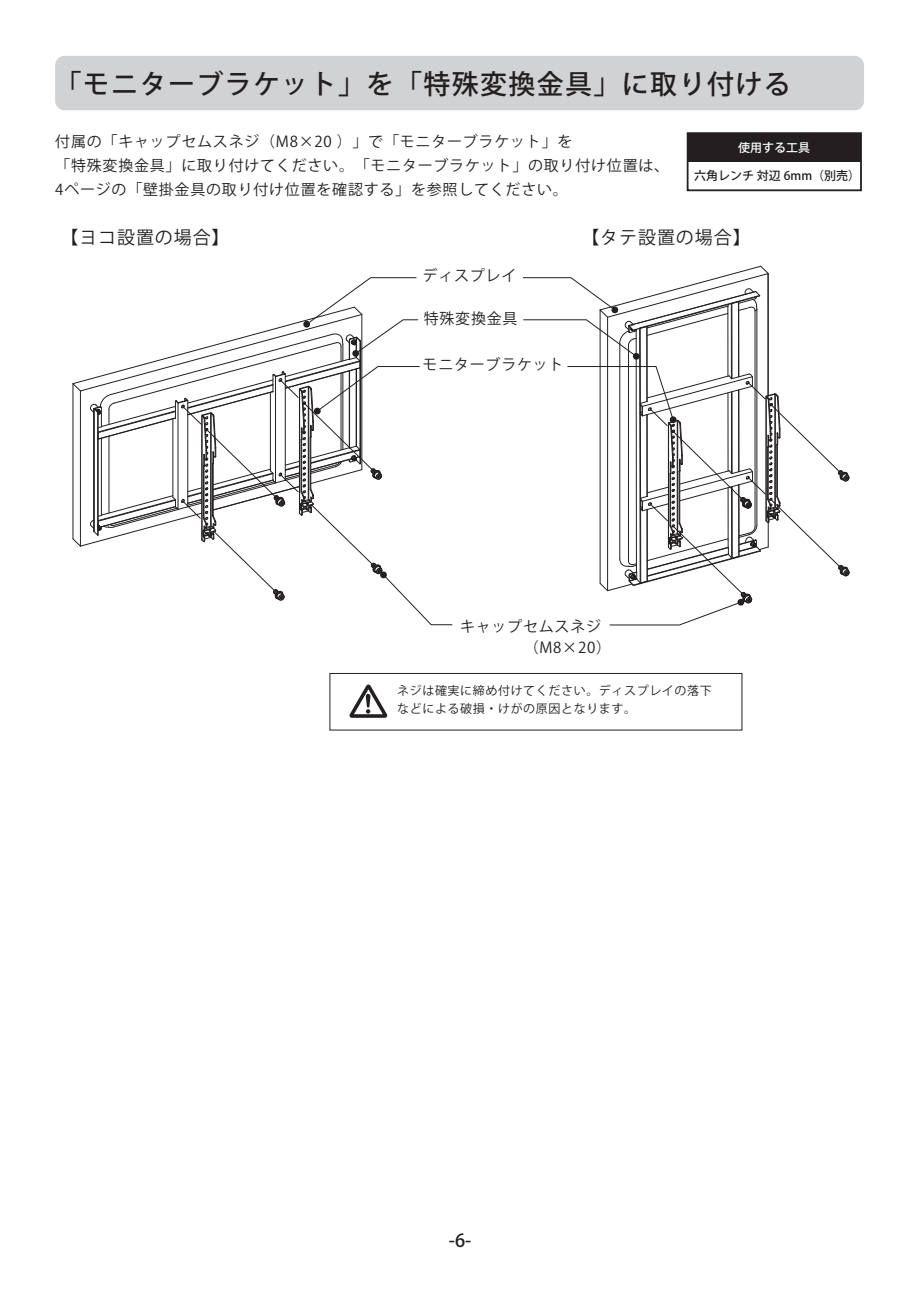
<style>
.page{position:relative;width:919px;height:1289px;background:#fff}
.page>*{position:absolute;margin:0;border:0;box-sizing:border-box;transform-origin:0 0}
.t1{font:500 27px "Koz Go Pr 6 N";letter-spacing:.05em;color:#231f20}
.t2{font:18px "Koz Go Pr 6 N";letter-spacing:.05em;color:#231f20}
.t3{font:500 18px "Koz Go Pr 6 N";color:#231f20}
.t4{font:15px/24px "Koz Go Pr 6 N";letter-spacing:.05em;color:#231f20}
.t5{font:12px/18px "Koz Go Pr 6 N";letter-spacing:.05em;color:#231f20}
.t6{font:500 12px "Koz Go Pr 6 N";color:#231f20}
.t7{font:500 12px "Koz Go Pr 6 N";color:#fff}
</style>
<div class="page">
<div style="left:55px;top:56px;width:809px;height:54px;background:#d1d2d4;border-radius:9px"></div>
<div style="left:688px;top:133px;width:172px;height:29px;background:#231f20"></div>
<div style="left:686px;top:132px;width:175px;height:59px;border:2px solid #231f20"></div>
<svg style="left:349px;top:684px;width:38px;height:33px"></svg>
<div style="left:329px;top:673px;width:413px;height:57px;border:1px solid #231f20"></div>
<svg style="left:72px;top:277px;width:380px;height:348px"></svg>
<svg style="left:522px;top:265px;width:327px;height:360px"></svg>
<h1 class="t1" style="left:55px;top:69px;width:737px">「モニターブラケット」を「特殊変換金具」に取り付ける</h1>
<p class="t4" style="left:55px;top:130px;width:615px">付属の「キャップセムスネジ（M8×20 ）」で「モニターブラケット」を<br>「特殊変換金具」に取り付けてください。「モニターブラケット」の取り付け位置は、<br>4ページの「壁掛金具の取り付け位置を確認する」を参照してください。</p>
<p class="t2" style="left:60px;top:227px;width:171px">【ヨコ設置の場合】</p>
<p class="t2" style="left:581px;top:227px;width:171px">【タテ設置の場合】</p>
<p class="t7" style="left:738px;top:141px;width:73px">使用する工具</p>
<p class="t6" style="left:694px;top:168px;width:168px">六角レンチ 対辺 6mm（別売）</p>
<p class="t4" style="left:422px;top:264px;width:95px">ディスプレイ</p>
<p class="t4" style="left:423px;top:306px;width:95px">特殊変換金具</p>
<p class="t4" style="left:422px;top:353px;width:142px">モニターブラケット</p>
<p class="t4" style="left:523px;top:616px;width:89px;line-height:21px;text-indent:-64px">キャップセムスネジ（M8×20）</p>
<p class="t5" style="left:397px;top:682px;width:316px">ネジは確実に締め付けてください。ディスプレイの落下などによる破損・けがの原因となります。</p>
<p class="t3" style="left:449px;top:1229px;width:24px">-6-</p>
</div>
